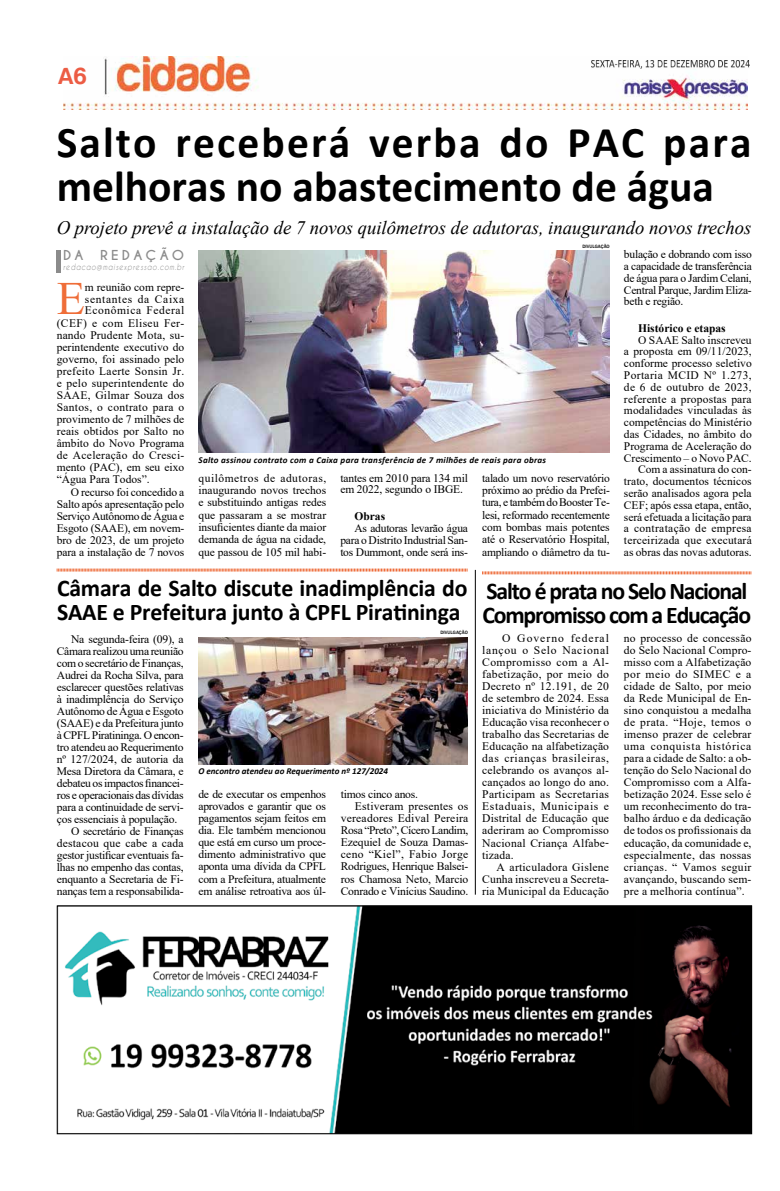
<style>
.page{position:relative;width:780px;height:1191px;background:#fff}
.page>*{position:absolute;margin:0;border:0;box-sizing:border-box;transform-origin:0 0}
.t1{font:46.2px "Times New Roman";color:#ef6d38}
.t2{font:700 44px/44px "Calibri";color:#000}
.t3{font:700 24px/24px "Calibri";letter-spacing:-.01em;color:#000}
.t4{font:700 24px/24px "Calibri";letter-spacing:-.05em;color:#000}
.t5{font:24px "Harabara";color:#ec5c44}
.t6{font:italic 19px "Times New Roman";color:#000}
.t7{font:700 12.9px "Caviar Dreams";letter-spacing:.24em;color:#8b8b8b;scale:1.04 1}
.t8{font:11.5px/12px "Times New Roman";letter-spacing:-.005em;color:#000;text-align:justify}
.t9{font:11.5px "Times New Roman";letter-spacing:.015em;color:#000}
.t10{font:11.5px "Times New Roman";letter-spacing:-.025em;color:#000}
.t11{font:11.5px "Times New Roman";letter-spacing:-.03em;color:#000}
.t12{font:11.5px "Times New Roman";letter-spacing:.02em;color:#000}
.t13{font:11.5px "Times New Roman";letter-spacing:.03em;color:#000}
.t14{font:11.5px "Times New Roman";letter-spacing:.025em;color:#000}
.t15{font:700 11.5px "Times New Roman";color:#000}
.t16{font:11.5px "Times New Roman";letter-spacing:.035em;color:#000}
.t17{font:11.5px "Times New Roman";letter-spacing:.055em;color:#000}
.t18{font:11.5px "Times New Roman";letter-spacing:.05em;color:#000}
.t19{font:italic 700 9px "Calibri";letter-spacing:.03em;color:#000}
.t20{font:italic 700 9px "Calibri";color:#000}
.t21{font:italic 8.3px "Caviar Dreams";letter-spacing:.11em;color:#8b8b8b;scale:.83 1}
.t22{font:500 4.9px "Franklin Gothic";color:#000}
</style>
<div class="page">
<img style="left:63px;top:57px;width:684px;height:53px">
<img style="left:591px;top:60px;width:158px;height:8px">
<img style="left:198px;top:250px;width:411px;height:202px">
<hr style="left:57px;top:250px;width:4px;height:23px;background:#8b8b8b">
<img style="left:65px;top:907px;width:685px;height:225px">
<div style="left:57px;top:905px;width:695px;height:229px;border:1px solid #000"></div>
<svg style="left:57px;top:568px;width:410px;height:4px;background:#f6b49b"></svg>
<img style="left:198px;top:637px;width:269px;height:127px">
<svg style="left:482px;top:571px;width:269px;height:3px"></svg>
<hr style="left:475px;top:570px;width:1px;height:324px;background:#000">
<h3 class="t5" style="left:58px;top:64px;width:30px">A6</h3>
<h2 class="t2" style="left:57px;top:120px;width:696px">Salto receberá verba do PAC para melhoras no abastecimento de água</h2>
<h3 class="t6" style="left:57px;top:215px;width:696px">O projeto prevê a instalação de 7 novos quilômetros de adutoras, inaugurando novos trechos</h3>
<p class="t7" style="left:63px;top:248px;width:21px">DA</p>
<p class="t7" style="left:100px;top:248px;width:82px">REDAÇÃO</p>
<p class="t21" style="left:63px;top:262px;width:147px">redacao@maisexpressao.com.br</p>
<h1 class="t1" style="left:57px;top:266px;width:30px">E</h1>
<p class="t8" style="left:85px;top:281px;width:101px">m reunião com repre-</p>
<p class="t17" style="left:85px;top:291px;width:101px">sentantes da Caixa</p>
<p class="t18" style="left:85px;top:302px;width:101px">Econômica Federal</p>
<p class="t16" style="left:57px;top:314px;width:129px">(CEF) e com Eliseu Fer-</p>
<p class="t9" style="left:57px;top:327px;width:129px">nando Prudente Mota, su-</p>
<p class="t8" style="left:57px;top:340px;width:129px">perintendente executivo do</p>
<p class="t8" style="left:57px;top:352px;width:129px">governo, foi assinado pelo</p>
<p class="t14" style="left:57px;top:363px;width:129px">prefeito Laerte Sonsin Jr.</p>
<p class="t12" style="left:57px;top:375px;width:129px">e pelo superintendente do</p>
<p class="t12" style="left:57px;top:387px;width:129px">SAAE, Gilmar Souza dos</p>
<p class="t13" style="left:57px;top:399px;width:129px">Santos, o contrato para o</p>
<p class="t8" style="left:57px;top:413px;width:129px">provimento de 7 milhões de</p>
<p class="t9" style="left:57px;top:423px;width:129px">reais obtidos por Salto no</p>
<p class="t8" style="left:57px;top:437px;width:129px">âmbito do Novo Programa</p>
<p class="t13" style="left:57px;top:447px;width:129px">de Aceleração do Cresci-</p>
<p class="t8" style="left:57px;top:461px;width:129px">mento (PAC), em seu eixo</p>
<p class="t8" style="left:57px;top:473px;width:94px">“Água Para Todos”.</p>
<p class="t8" style="left:71px;top:485px;width:115px">O recurso foi concedido a</p>
<p class="t8" style="left:57px;top:497px;width:129px">Salto após apresentação pelo</p>
<p class="t8" style="left:57px;top:509px;width:129px">Serviço Autônomo de Água e</p>
<p class="t8" style="left:57px;top:521px;width:129px">Esgoto (SAAE), em novem-</p>
<p class="t8" style="left:57px;top:533px;width:129px">bro de 2023, de um projeto</p>
<p class="t8" style="left:57px;top:545px;width:129px">para a instalação de 7 novos</p>
<p class="t22" style="left:582px;top:244px;width:29px">DIVULGAÇÃO</p>
<p class="t19" style="left:198px;top:453px;width:349px">Salto assinou contrato com a Caixa para transferência de 7 milhões de reais para obras</p>
<p class="t8" style="left:340px;top:471px;width:129px">tantes em 2010 para 134 mil em 2022, segundo o IBGE.</p>
<p class="t15" style="left:354px;top:508px;width:32px">Obras</p>
<p class="t8" style="left:340px;top:522px;width:129px;text-indent:14px">As adutoras levarão água para o Distrito Industrial San&shy;tos Dummont, onde será ins-</p>
<p class="t8" style="left:482px;top:471px;width:129px;line-height:12.4px">talado um novo reservatório próximo ao prédio da Prefei&shy;tura, e também do Booster Te&shy;lesi, reformado recentemente com bombas mais potentes até o Reservatório Hospital, ampliando o diâmetro da tu-</p>
<p class="t8" style="left:198px;top:471px;width:129px;line-height:12.4px">quilômetros de adutoras, inaugurando novos trechos e substituindo antigas redes que passaram a se mostrar insuficientes diante da maior demanda de água na cidade, que passou de 105 mil habi-</p>
<p class="t8" style="left:624px;top:248px;width:129px">bulação e dobrando com isso a capacidade de transferência de água para o Jardim Celani, Central Parque, Jardim Eliza&shy;beth e região.</p>
<p class="t15" style="left:638px;top:320px;width:89px">Histórico e etapas</p>
<p class="t8" style="left:624px;top:333px;width:129px;text-align:right">O SAAE Salto inscreveu<br>a proposta em 09/11/2023, conforme processo seletivo<br>Portaria MCID Nº 1.273, de 6 de outubro de 2023, referente a propostas para modalidades vinculadas às competências do Ministério das Cidades, no âmbito do<br>Programa de Aceleração do<br>Crescimento – o Novo PAC.<br>Com a assinatura do con&shy;trato, documentos técnicos serão analisados agora pela<br>CEF; após essa etapa, então, será efetuada a licitação para a contratação de empresa terceirizada que executará as obras das novas adutoras.</p>
<h3 class="t3" style="left:57px;top:576px;width:412px">Câmara de Salto discute inadimplência do<br>SAAE e Prefeitura junto à CPFL Piratininga</h3>
<p class="t8" style="left:71px;top:632px;width:114px">Na segunda-feira (09), a</p>
<p class="t10" style="left:57px;top:642px;width:128px">Câmara realizou uma reunião</p>
<p class="t10" style="left:57px;top:654px;width:128px">com o secretário de Finanças,</p>
<p class="t8" style="left:57px;top:668px;width:128px">Audrei da Rocha Silva, para</p>
<p class="t8" style="left:57px;top:680px;width:128px">esclarecer questões relativas</p>
<p class="t8" style="left:57px;top:692px;width:128px">à inadimplência do Serviço</p>
<p class="t8" style="left:57px;top:704px;width:128px">Autônomo de Água e Esgoto</p>
<p class="t8" style="left:57px;top:716px;width:128px">(SAAE) e da Prefeitura junto</p>
<p class="t11" style="left:57px;top:726px;width:128px">à CPFL Piratininga. O encon-</p>
<p class="t8" style="left:57px;top:740px;width:128px">tro atendeu ao Requerimento</p>
<p class="t8" style="left:57px;top:752px;width:128px">nº 127/2024, de autoria da</p>
<p class="t8" style="left:57px;top:764px;width:128px">Mesa Diretora da Câmara, e</p>
<p class="t11" style="left:57px;top:774px;width:128px">debateu os impactos financei-</p>
<p class="t10" style="left:57px;top:786px;width:128px">ros e operacionais das dívidas</p>
<p class="t8" style="left:57px;top:800px;width:128px">para a continuidade de servi-</p>
<p class="t8" style="left:57px;top:812px;width:122px">ços essenciais à população.</p>
<p class="t8" style="left:71px;top:824px;width:114px">O secretário de Finanças</p>
<p class="t9" style="left:57px;top:834px;width:128px">destacou que cabe a cada</p>
<p class="t8" style="left:57px;top:848px;width:128px">gestor justificar eventuais fa-</p>
<p class="t8" style="left:57px;top:860px;width:128px">lhas no empenho das contas,</p>
<p class="t8" style="left:57px;top:872px;width:128px">enquanto a Secretaria de Fi-</p>
<p class="t8" style="left:57px;top:884px;width:128px">nanças tem a responsabilida-</p>
<p class="t22" style="left:440px;top:629px;width:29px">DIVULGAÇÃO</p>
<p class="t20" style="left:198px;top:764px;width:191px">O encontro atendeu ao Requerimento nº 127/2024</p>
<p class="t8" style="left:198px;top:787px;width:129px">de de executar os empenhos aprovados e garantir que os pagamentos sejam feitos em dia. Ele também mencionou que está em curso um proce&shy;dimento administrativo que aponta uma dívida da CPFL com a Prefeitura, atualmente em análise retroativa aos úl-</p>
<p class="t8" style="left:341px;top:787px;width:79px">timos cinco anos.</p>
<p class="t9" style="left:355px;top:798px;width:115px">Estiveram presentes os</p>
<p class="t12" style="left:341px;top:810px;width:129px">vereadores Edival Pereira</p>
<p class="t11" style="left:341px;top:822px;width:129px">Rosa “Preto”, Cícero Landim,</p>
<p class="t8" style="left:341px;top:836px;width:129px">Ezequiel de Souza Damas-</p>
<p class="t13" style="left:341px;top:846px;width:129px">ceno “Kiel”, Fabio Jorge</p>
<p class="t8" style="left:341px;top:860px;width:129px">Rodrigues, Henrique Balsei-</p>
<p class="t8" style="left:341px;top:872px;width:129px">ros Chamosa Neto, Marcio</p>
<p class="t8" style="left:341px;top:884px;width:129px">Conrado e Vinícius Saudino.</p>
<h3 class="t4" style="left:482px;top:578px;width:270px">Salto é prata no Selo Nacional<br>Compromisso com a Educação</h3>
<p class="t8" style="left:482px;top:631px;width:128px;text-indent:20px">O Governo federal lançou o Selo Nacional Compromisso com a Al&shy;fabetização, por meio do Decreto nº 12.191, de 20 de setembro de 2024. Essa iniciativa do Ministério da Educação visa reconhecer o trabalho das Secretarias de Educação na alfabetização das crianças brasileiras, celebrando os avanços al&shy;cançados ao longo do ano.<br>Participam as Secretarias Estaduais, Municipais e Distrital de Educação que aderiram ao Compromisso Nacional Criança Alfabe&shy;tizada.</p>
<p class="t8" style="left:482px;top:860px;width:128px;text-indent:14px">A articuladora Gislene Cunha inscreveu a Secreta&shy;ria Municipal da Educação</p>
<p class="t8" style="left:623px;top:631px;width:129px">no processo de concessão do Selo Nacional Compro&shy;misso com a Alfabetização por meio do SIMEC e a cidade de Salto, por meio da Rede Municipal de En&shy;sino conquistou a medalha de prata. “Hoje, temos o imenso prazer de celebrar uma conquista histórica para a cidade de Salto: a ob&shy;tenção do Selo Nacional do Compromisso com a Alfa&shy;betização 2024. Esse selo é um reconhecimento do tra&shy;balho árduo e da dedicação de todos os profissionais da educação, da comunidade e, especialmente, das nossas crianças. “ Vamos seguir avançando, buscando sem&shy;pre a melhoria contínua”.</p>
</div>
